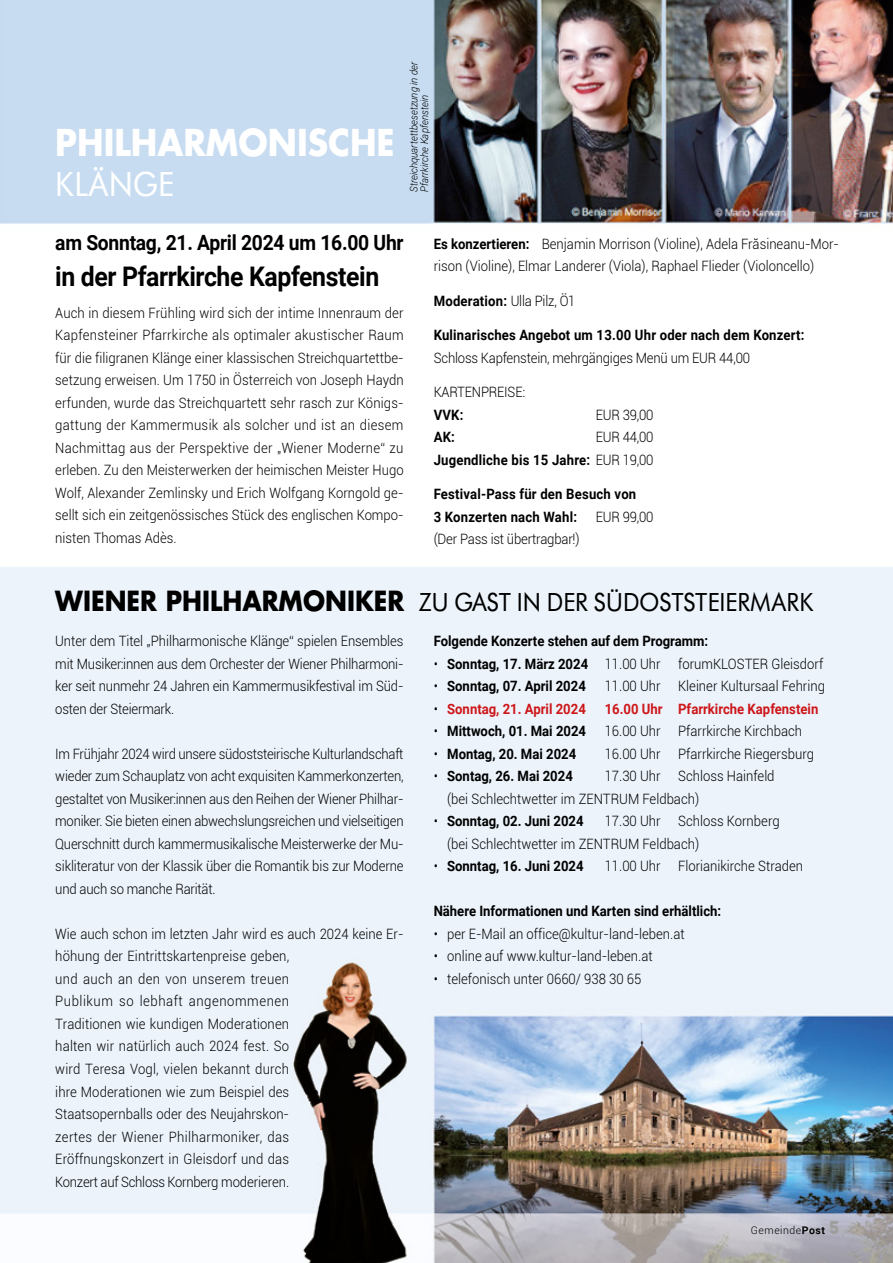
<style>
.page{position:relative;width:893px;height:1263px;background:#fff}
.page>*{position:absolute;margin:0;border:0;box-sizing:border-box;transform-origin:0 0}
.t1{font:700 36px "Futura";color:#fff;scale:.92 1}
.t2{font:36px "Futura SB";color:#fff;scale:.92 1}
.t3{font:27px "Futura SB";color:#000;scale:.92 1}
.t4{font:700 27px "Roboto";letter-spacing:-.015em;color:#000;scale:.92 1}
.t5{font:700 21px "Roboto";letter-spacing:-.015em;color:#000;scale:.92 1}
.t6{font:300 14.25px/22.5px "Roboto";color:#000;scale:.92 1}
.t7{font:700 14.25px/22.5px "Roboto";color:#000;text-align:right;scale:.92 1}
.t8{font:700 14.25px "Roboto";color:#cd1719;scale:.92 1}
.t9{font:italic 300 10.5px/10.5px "Roboto";color:#000;scale:.92 1}
.t10{font:300 10.5px "Roboto";letter-spacing:.05em;color:#000}
.s1{font-weight:700}
.s2{font-weight:300}
.s3{font-family:"Futura";font-weight:700}
.s4{font-weight:300;color:#000}
.s5{font-family:"DIN";font-weight:900;font-size:18px;color:#9d9d9c}
</style>
<div class="page">
<img style="left:0;top:0;width:893px;height:1263px">
<p class="t9" style="left:408px;top:192px;width:143px;rotate:-90deg">Streichquartettbesetzung in der<br>Pfarrkirche Kapfenstein</p>
<h1 class="t1" style="left:55px;top:118px;width:371px">PHILHARMONISCHE</h1>
<h1 class="t2" style="left:55px;top:165px;width:130px">KLÄNGE</h1>
<h3 class="t5" style="left:55px;top:228px;width:380px">am Sonntag, 21. April 2024 um 16.00 Uhr</h3>
<h2 class="t4" style="left:55px;top:258px;width:354px">in der Pfarrkirche Kapfenstein</h2>
<p class="t6" style="left:434px;top:232px;width:442px"><span class="s1">Es konzertieren:</span> Benjamin Morrison (Violine), Adela Frăsineanu-Mor&shy;rison (Violine), Elmar Landerer (Viola), Raphael Flieder (Violoncello)</p>
<p class="t7" style="left:434px;top:289px;width:156px">Moderation: <span class="s2">Ulla Pilz, Ö1</span></p>
<p class="t7" style="left:434px;top:323px;width:404px">Kulinarisches Angebot um 13.00 Uhr oder nach dem Konzert:</p>
<p class="t6" style="left:434px;top:346px;width:345px">Schloss Kapfenstein, mehrgängiges Menü um EUR 44,00</p>
<p class="t6" style="left:434px;top:381px;width:101px">KARTENPREISE:</p>
<p class="t7" style="left:434px;top:403px;width:34px">VVK:</p>
<p class="t6" style="left:596px;top:403px;width:64px">EUR 39,00</p>
<p class="t7" style="left:434px;top:425px;width:25px">AK:</p>
<p class="t6" style="left:55px;top:301px;width:380px;text-align:justify">Auch in diesem Frühling wird sich der intime Innenraum der Kapfensteiner Pfarrkirche als optimaler akustischer Raum für die filigranen Klänge einer klassischen Streichquartettbe&shy;setzung erweisen. Um 1750 in Österreich von Joseph Haydn erfunden, wurde das Streichquartett sehr rasch zur Königs&shy;gattung der Kammermusik als solcher und ist an diesem Nachmittag aus der Perspektive der „Wiener Moderne“ zu erleben. Zu den Meisterwerken der heimischen Meister Hugo Wolf, Alexander Zemlinsky und Erich Wolfgang Korngold ge&shy;sellt sich ein zeitgenössisches Stück des englischen Kompo&shy;nisten Thomas Adès.</p>
<p class="t7" style="left:434px;top:425px;width:240px"><span class="s2">EUR 44,00<br></span>Jugendliche bis 15 Jahre: <span class="s2">EUR 19,00</span></p>
<p class="t7" style="left:434px;top:482px;width:222px;text-align:left">Festival-Pass für den Besuch von<br>3 Konzerten nach Wahl:</p>
<p class="t6" style="left:596px;top:505px;width:64px">EUR 99,00</p>
<p class="t6" style="left:434px;top:528px;width:160px">(Der Pass ist übertragbar!)</p>
<h2 class="t3" style="left:55px;top:587px;width:826px"><span class="s3">WIENER PHILHARMONIKER</span> ZU GAST IN DER SÜDOSTSTEIERMARK</h2>
<p class="t6" style="left:55px;top:630px;width:380px;text-align:justify">Unter dem Titel „Philharmonische Klänge“ spielen Ensembles mit Musiker:innen aus dem Orchester der Wiener Philharmoni&shy;ker seit nunmehr 24 Jahren ein Kammermusikfestival im Süd&shy;osten der Steiermark.</p>
<p class="t6" style="left:55px;top:742px;width:380px;text-align:justify">Im Frühjahr 2024 wird unsere südoststeirische Kulturlandschaft wieder zum Schauplatz von acht exquisiten Kammerkonzerten, gestaltet von Musiker:innen aus den Reihen der Wiener Philhar&shy;moniker. Sie bieten einen abwechslungsreichen und vielseitigen Querschnitt durch kammermusikalische Meisterwerke der Mu&shy;sikliteratur von der Klassik über die Romantik bis zur Moderne und auch so manche Rarität.</p>
<p class="t6" style="left:55px;top:922px;width:380px">Wie auch schon im letzten Jahr wird es auch 2024 keine Er&shy;höhung der Eintrittskartenpreise geben,<br>und auch an den von unserem treuen<br>Publikum so lebhaft angenommenen<br>Traditionen wie kundigen Moderationen<br>halten wir natürlich auch 2024 fest. So<br>wird Teresa Vogl, vielen bekannt durch<br>ihre Moderationen wie zum Beispiel des<br>Staatsopernballs oder des Neujahrskon-<br>zertes der Wiener Philharmoniker, das<br>Eröffnungskonzert in Gleisdorf und das<br>Konzert auf Schloss Kornberg moderieren.</p>
<p class="t7" style="left:434px;top:630px;width:300px">Folgende Konzerte stehen auf dem Programm:</p>
<p class="t6" style="left:434px;top:652px;width:425px">• <span class="s1">Sonntag, 17. März 2024</span> 11.00 Uhr forumKLOSTER Gleisdorf</p>
<p class="t7" style="left:434px;top:675px;width:167px"><span class="s2">•</span> Sonntag, 07. April 2024</p>
<p class="t6" style="left:605px;top:675px;width:241px">11.00 Uhr Kleiner Kultursaal Fehring</p>
<p class="t8" style="left:434px;top:699px;width:167px"><span class="s4">•</span> Sonntag, 21. April 2024</p>
<p class="t8" style="left:605px;top:699px;width:234px">16.00 Uhr Pfarrkirche Kapfenstein</p>
<p class="t7" style="left:434px;top:720px;width:167px"><span class="s2">•</span> Mittwoch, 01. Mai 2024</p>
<p class="t6" style="left:605px;top:720px;width:216px">16.00 Uhr Pfarrkirche Kirchbach</p>
<p class="t7" style="left:434px;top:742px;width:157px"><span class="s2">•</span> Montag, 20. Mai 2024</p>
<p class="t6" style="left:605px;top:742px;width:229px">16.00 Uhr Pfarrkirche Riegersburg</p>
<p class="t7" style="left:434px;top:765px;width:153px"><span class="s2">•</span> Sontag, 26. Mai 2024</p>
<p class="t6" style="left:447px;top:765px;width:357px;text-indent:158px">17.30 Uhr Schloss Hainfeld (bei Schlechtwetter im ZENTRUM Feldbach)</p>
<p class="t7" style="left:434px;top:810px;width:165px"><span class="s2">•</span> Sonntag, 02. Juni 2024</p>
<p class="t6" style="left:447px;top:810px;width:363px;text-indent:158px">17.30 Uhr Schloss Kornberg (bei Schlechtwetter im ZENTRUM Feldbach)</p>
<p class="t7" style="left:434px;top:855px;width:165px"><span class="s2">•</span> Sonntag, 16. Juni 2024</p>
<p class="t6" style="left:605px;top:855px;width:217px">11.00 Uhr Florianikirche Straden</p>
<p class="t7" style="left:434px;top:900px;width:314px">Nähere Informationen und Karten sind erhältlich:</p>
<p class="t6" style="left:434px;top:922px;width:274px">• per E-Mail an office@kultur-land-leben.at</p>
<p class="t6" style="left:434px;top:945px;width:240px">• online auf www.kultur-land-leben.at</p>
<p class="t6" style="left:434px;top:967px;width:227px">• telefonisch unter 0660/ 938 30 65</p>
<p class="t10" style="left:751px;top:1222px;width:90px">Gemeinde<span class="s1">Post</span> <span class="s5">5</span></p>
</div>
